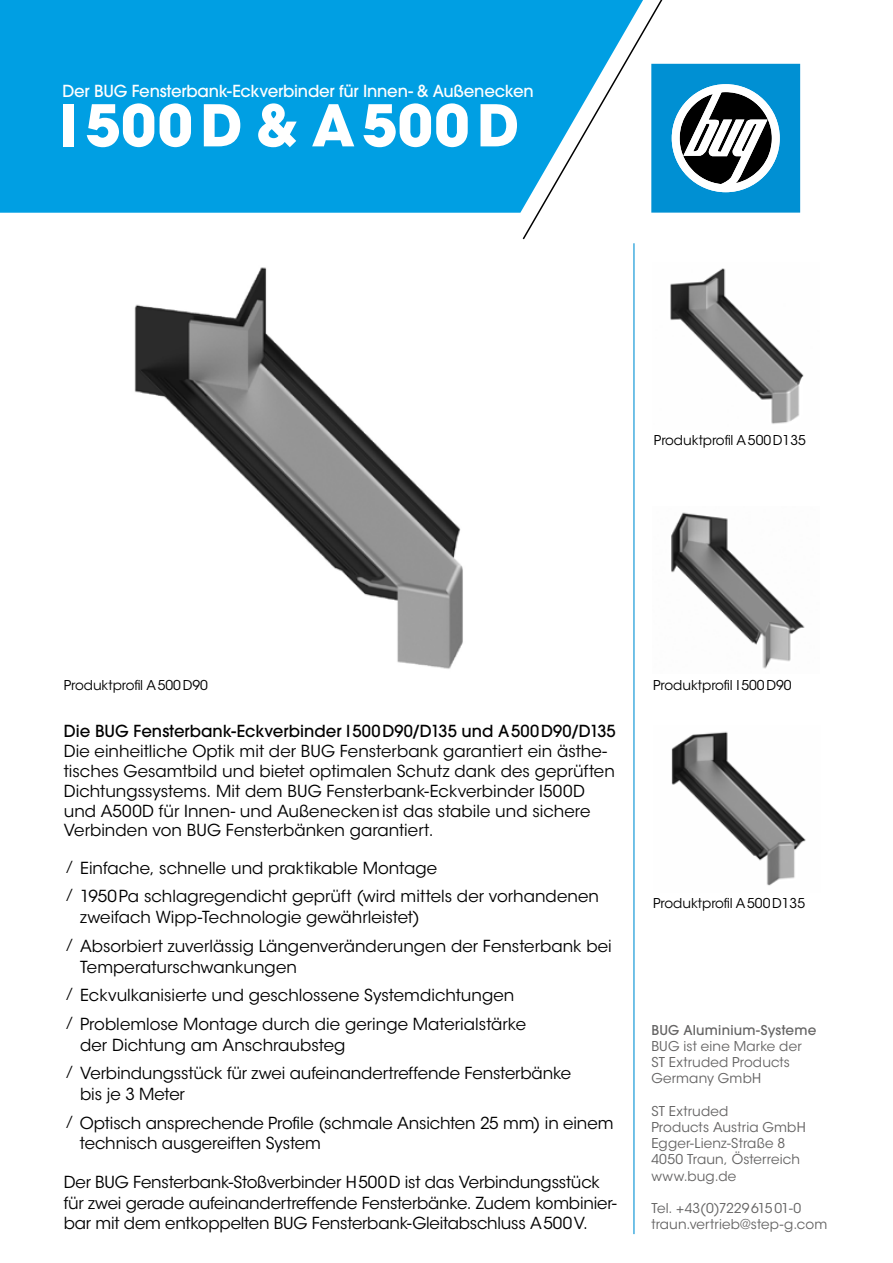
<style>
.page{position:relative;width:893px;height:1263px;background:#fff}
.page>*{position:absolute;margin:0;border:0;box-sizing:border-box;transform-origin:0 0}
.t1{font:700 57px "ITC Avant Garde Std";letter-spacing:.075em;color:#fff}
.t2{font:16.5px/28.5px "ITC Avant Garde Std";color:#000}
.t3{font:500 16.5px "ITC Avant Garde Std";color:#000}
.t4{font:500 16.5px "ITC Avant Garde Std";letter-spacing:-.015em;color:#fff}
.t5{font:13.5px/16.2px "ITC Avant Garde Std";letter-spacing:.01em;color:#646363}
.t6{font:13.5px "ITC Avant Garde Std";color:#000}
.t7{font:500 13.5px "ITC Avant Garde Std";letter-spacing:.015em;color:#646363}
</style>
<div class="page">
<hr style="left:633px;top:243px;width:1px;height:991px;background:#0090d3">
<div style="left:0;top:0;width:521px;height:213px;background:#009fe3"></div>
<img style="left:134px;top:267px;width:329px;height:402px">
<img style="left:670px;top:268px;width:134px;height:156px">
<img style="left:671px;top:512px;width:134px;height:157px">
<img style="left:671px;top:731px;width:135px;height:155px">
<svg style="left:521px;top:0;width:279px;height:240px"></svg>
<p class="t4" style="left:62px;top:80px;width:473px">Der BUG Fensterbank-Eckverbinder für Innen- &amp; Außenecken</p>
<h1 class="t1" style="left:60px;top:88px;width:461px">I500D &amp; A500D</h1>
<p class="t6" style="left:654px;top:432px;width:153px">Produktprofil A500D135</p>
<p class="t6" style="left:64px;top:677px;width:146px">Produktprofil A500D90</p>
<p class="t3" style="left:64px;top:721px;width:553px">Die BUG Fensterbank-Eckverbinder I500D90/D135 und A500D90/D135</p>
<p class="t2" style="left:64px;top:741px;width:553px;line-height:19.8px">Die einheitliche Optik mit der BUG Fensterbank garantiert ein ästhe&shy;tisches Gesamtbild und bietet optimalen Schutz dank des geprüften Dichtungssystems. Mit dem BUG Fensterbank-Eckverbinder I500D und A500D für Innen- und Außeneckenist das stabile und sichere Verbinden von BUG Fensterbänken garantiert.</p>
<p class="t2" style="left:69px;top:854px;width:532px">⁄ Einfache, schnelle und praktikable Montage<br>⁄ 1950Pa schlagregendicht geprüft (wird mittels der vorhandenen</p>
<p class="t2" style="left:69px;top:903px;width:545px;text-indent:12px">zweifach Wipp-Technologie gewährleistet)<br>⁄ Absorbiert zuverlässig Längenveränderungen der Fensterbank bei</p>
<p class="t2" style="left:69px;top:953px;width:459px;text-indent:12px">Temperaturschwankungen<br>⁄ Eckvulkanisierte und geschlossene Systemdichtungen<br>⁄ Problemlose Montage durch die geringe Materialstärke</p>
<p class="t2" style="left:69px;top:1031px;width:504px;text-indent:12px">der Dichtung am Anschraubsteg<br>⁄ Verbindungsstück für zwei aufeinandertreffende Fensterbänke</p>
<p class="t2" style="left:68px;top:1080px;width:547px;text-indent:12px">bis je 3 Meter<br>⁄ Optisch ansprechende Profile (schmale Ansichten 25 mm) in einem</p>
<p class="t2" style="left:80px;top:1129px;width:242px">technisch ausgereiften System</p>
<p class="t2" style="left:64px;top:1172px;width:554px;line-height:20.4px">Der BUG Fensterbank-Stoßverbinder H500D ist das Verbindungsstück für zwei gerade aufeinandertreffende Fensterbänke. Zudem kombinier&shy;bar mit dem entkoppelten BUG Fensterbank-Gleitabschluss A500V.</p>
<p class="t6" style="left:653px;top:677px;width:140px">Produktprofil I500D90</p>
<p class="t6" style="left:653px;top:895px;width:153px">Produktprofil A500D135</p>
<p class="t7" style="left:651px;top:1021px;width:167px">BUG Aluminium-Systeme</p>
<p class="t5" style="left:651px;top:1038px;width:152px">BUG ist eine Marke der<br>ST Extruded Products<br>Germany GmbH</p>
<p class="t5" style="left:651px;top:1103px;width:156px">ST Extruded<br>Products Austria GmbH<br>Egger-Lienz-Straße 8<br>4050 Traun, Österreich www.bug.de</p>
<p class="t5" style="left:651px;top:1200px;width:178px">Tel. +43(0)722961501-0 traun.vertrieb@step-g.com</p>
</div>
